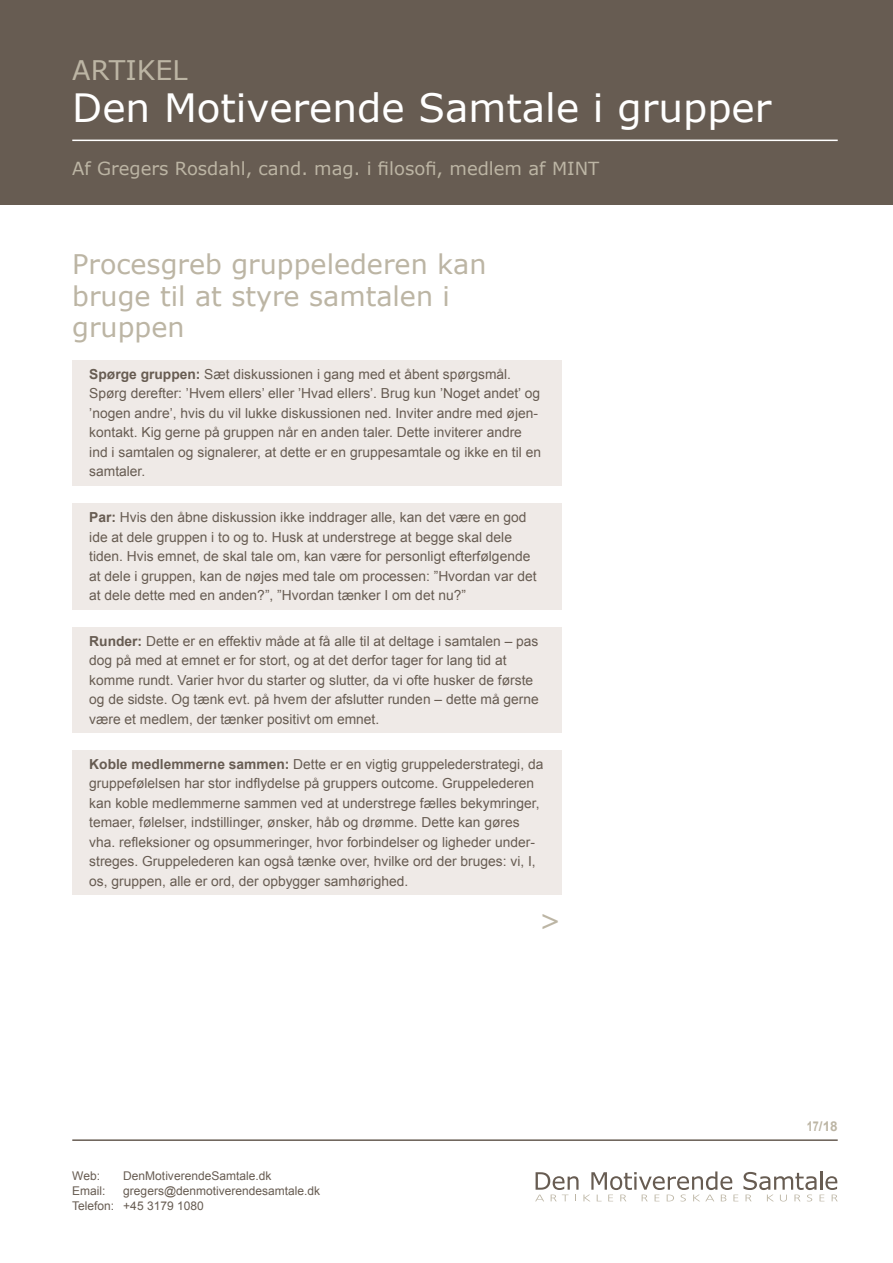
<style>
.page{position:relative;width:893px;height:1263px;background:#fff}
.page>*{position:absolute;margin:0;border:0;box-sizing:border-box;transform-origin:0 0}
.t1{font:39px "Verdana";color:#fff}
.t2{font:27px/31.5px "Verdana";color:#bcb5a4}
.t3{font:18px "Verdana";color:#bcb5a4}
.t4{font:13.8px/19.5px "Arial";color:#675c52}
.t5{font:700 13.5px "Arial";color:#bcb5a4;scale:.8 1}
.t6{font:12px/15px "Arial";color:#675c52}
.s1{font-weight:700}
</style>
<div class="page">
<div style="left:0;top:0;width:893px;height:204px;background:#675c52"></div>
<hr style="left:72px;top:140px;width:766px;height:1px;background:#fff">
<hr style="left:72px;top:1139px;width:766px;height:2px;background:#675c52">
<svg style="left:535px;top:1171px;width:303px;height:30px"></svg>
<div style="left:72px;top:360px;width:489px;height:126px;background:#efeae7"></div>
<div style="left:72px;top:627px;width:489px;height:105px;background:#efeae7"></div>
<div style="left:72px;top:503px;width:489px;height:106px;background:#efeae7"></div>
<div style="left:72px;top:750px;width:489px;height:144px;background:#efeae7"></div>
<h2 class="t2" style="left:72px;top:54px;width:117px">ARTIKEL</h2>
<h1 class="t1" style="left:72px;top:81px;width:701px">Den Motiverende Samtale i grupper</h1>
<h3 class="t3" style="left:72px;top:156px;width:528px">Af Gregers Rosdahl, cand. mag. i filosofi, medlem af MINT</h3>
<h2 class="t2" style="left:72px;top:248px;width:416px">Procesgreb gruppelederen kan bruge til at styre samtalen i gruppen</h2>
<p class="t4" style="left:89px;top:364px;width:453px"><span class="s1">Spørge gruppen:</span> Sæt diskussionen i gang med et åbent spørgsmål.<br>Spørg derefter: ’Hvem ellers’ eller ’Hvad ellers’. Brug kun ’Noget andet’ og ’nogen andre’, hvis du vil lukke diskussionen ned. Inviter andre med øjen&shy;kontakt. Kig gerne på gruppen når en anden taler. Dette inviterer andre ind i samtalen og signalerer, at dette er en gruppesamtale og ikke en til en samtaler.</p>
<p class="t4" style="left:89px;top:508px;width:449px"><span class="s1">Par:</span> Hvis den åbne diskussion ikke inddrager alle, kan det være en god ide at dele gruppen i to og to. Husk at understrege at begge skal dele tiden. Hvis emnet, de skal tale om, kan være for personligt efterfølgende at dele i gruppen, kan de nøjes med tale om processen: ”Hvordan var det at dele dette med en anden?”, ”Hvordan tænker I om det nu?”</p>
<p class="t4" style="left:89px;top:631px;width:451px"><span class="s1">Runder:</span> Dette er en effektiv måde at få alle til at deltage i samtalen – pas dog på med at emnet er for stort, og at det derfor tager for lang tid at komme rundt. Varier hvor du starter og slutter, da vi ofte husker de første og de sidste. Og tænk evt. på hvem der afslutter runden – dette må gerne være et medlem, der tænker positivt om emnet.</p>
<p class="t4" style="left:89px;top:754px;width:456px"><span class="s1">Koble medlemmerne sammen:</span> Dette er en vigtig gruppelederstrategi, da gruppefølelsen har stor indflydelse på gruppers outcome. Gruppelederen kan koble medlemmerne sammen ved at understrege fælles bekymringer, temaer, følelser, indstillinger, ønsker, håb og drømme. Dette kan gøres vha. refleksioner og opsummeringer, hvor forbindelser og ligheder under&shy;streges. Gruppelederen kan også tænke over, hvilke ord der bruges: vi, I, os, gruppen, alle er ord, der opbygger samhørighed.</p>
<h2 class="t2" style="left:539px;top:904px;width:24px">&gt;</h2>
<p class="t6" style="left:72px;top:1168px;width:29px">Web:</p>
<p class="t6" style="left:123px;top:1168px;width:150px">DenMotiverendeSamtale.dk</p>
<p class="t6" style="left:72px;top:1183px;width:35px">Email:</p>
<p class="t6" style="left:72px;top:1183px;width:249px;text-indent:51px">gregers@denmotiverendesamtale.dk<br>Telefon: +45 3179 1080</p>
<p class="t5" style="left:807px;top:1117px;width:40px">17/18</p>
</div>
